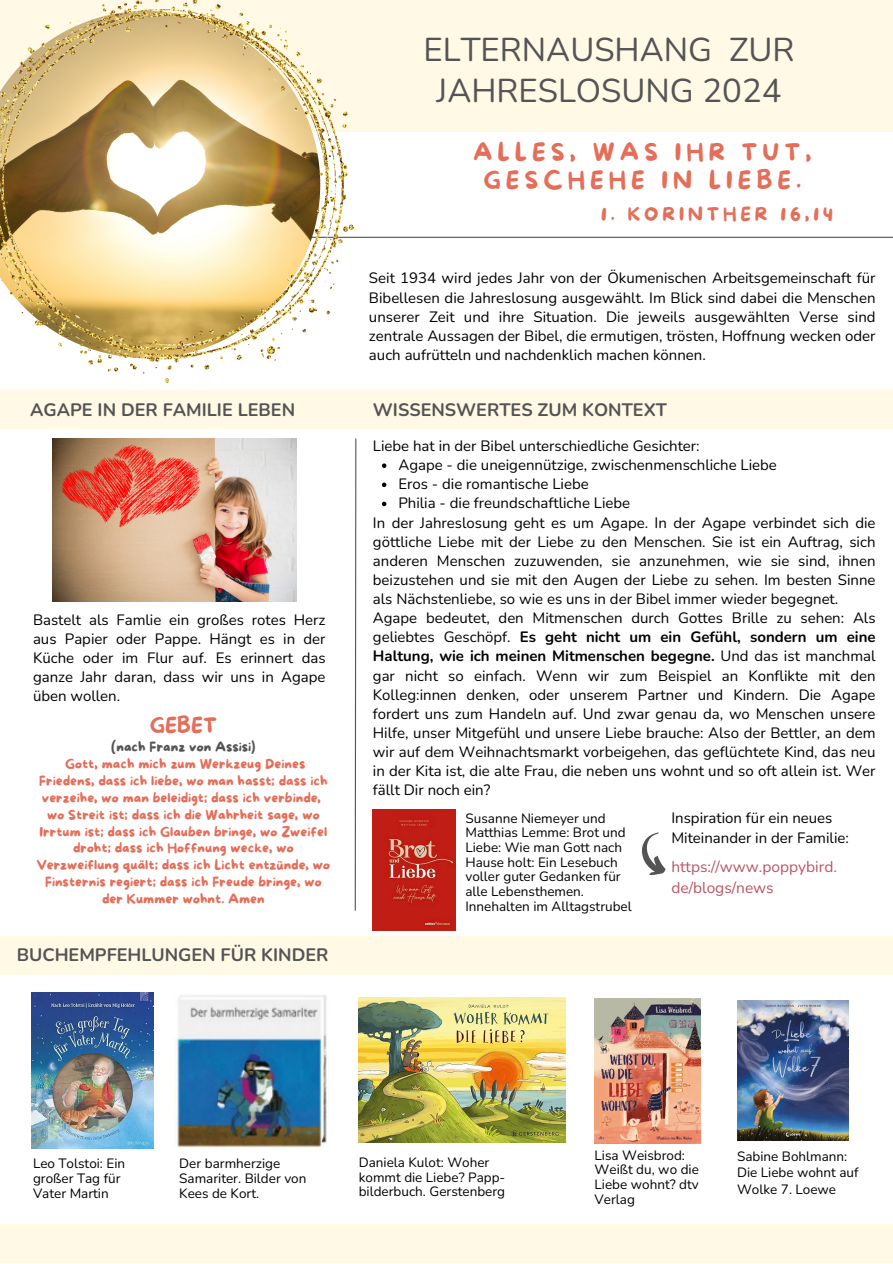
<style>
.page{position:relative;width:893px;height:1264px;background:#fff}
.page>*{position:absolute;margin:0;border:0;box-sizing:border-box;transform-origin:0 0}
.t1{font:33px/40.5px "Nunito";color:#545454;text-align:center}
.t2{font:24px/27.9px "More Sugar";letter-spacing:.205em;color:#e46e59;text-align:center}
.t3{font:21px "More Sugar";color:#e46e59}
.t4{font:18.6px "More Sugar";letter-spacing:.205em;color:#e46e59}
.t5{font:700 18px "Nunito";color:#545454}
.t6{font:15.45px/21.3px "Nunito";color:#ba5561}
.t7{font:15px/19px "Nunito";color:#000;text-align:justify}
.t8{font:13.5px/14.5px "Nunito";color:#000}
.t9{font:13.5px/16.8px "More Sugar";color:#e46e59;text-align:center}
.t10{font:13.5px "More Sugar";color:#545454}
.s1{font-weight:700}
</style>
<div class="page">
<hr style="left:0;top:237px;width:892px;height:1px;background:#545454">
<div style="left:0;top:0;width:892px;height:131px;background:#fff9e5"></div>
<img style="left:0;top:0;width:353px;height:382px">
<div style="left:0;top:1224px;width:892px;height:38px;background:#fff9e5"></div>
<div style="left:0;top:390px;width:892px;height:39px;background:#fff9e5"></div>
<div style="left:0;top:935px;width:892px;height:39px;background:#fff9e5"></div>
<img style="left:53px;top:438px;width:244px;height:163px">
<svg style="left:354px;top:438px;width:3px;height:473px"></svg>
<img style="left:373px;top:809px;width:82px;height:121px">
<img style="left:32px;top:992px;width:121px;height:156px">
<img style="left:175px;top:995px;width:152px;height:153px">
<img style="left:594px;top:998px;width:106px;height:145px">
<img style="left:359px;top:997px;width:206px;height:145px">
<img style="left:737px;top:1000px;width:111px;height:140px">
<svg style="left:642px;top:832px;width:24px;height:43px"></svg>
<svg style="left:382px;top:463px;width:4px;height:5px"></svg>
<svg style="left:382px;top:482px;width:4px;height:5px"></svg>
<svg style="left:382px;top:501px;width:4px;height:5px"></svg>
<p class="t1" style="left:423px;top:30px;width:372px">ELTERNAUSHANG ZUR<br>JAHRESLOSUNG 2024</p>
<p class="t2" style="left:473px;top:139px;width:340px">ALLES, WAS IHR TUT,<br>GESCHEHE IN LIEBE.</p>
<p class="t4" style="left:601px;top:204px;width:233px">1. KORINTHER 16,14</p>
<p class="t7" style="left:369px;top:269px;width:508px">Seit 1934 wird jedes Jahr von der Ökumenischen Arbeitsgemeinschaft für Bibellesen die Jahreslosung ausgewählt. Im Blick sind dabei die Menschen unserer Zeit und ihre Situation. Die jeweils ausgewählten Verse sind zentrale Aussagen der Bibel, die ermutigen, trösten, Hoffnung wecken oder auch aufrütteln und nachdenklich machen können.</p>
<p class="t5" style="left:30px;top:397px;width:266px">AGAPE IN DER FAMILIE LEBEN</p>
<p class="t5" style="left:373px;top:397px;width:295px">WISSENSWERTES ZUM KONTEXT</p>
<p class="t7" style="left:33px;top:610px;width:294px">Bastelt als Famlie ein großes rotes Herz aus Papier oder Pappe. Hängt es in der Küche oder im Flur auf. Es erinnert das ganze Jahr daran, dass wir uns in Agape üben wollen.</p>
<p class="t3" style="left:150px;top:713px;width:69px">GEBET</p>
<p class="t10" style="left:111px;top:739px;width:146px">(nach Franz von Assisi)</p>
<p class="t9" style="left:39px;top:756px;width:290px">Gott, mach mich zum Werkzeug Deines<br>Friedens, dass ich liebe, wo man hasst; dass ich verzeihe, wo man beleidigt; dass ich verbinde,</p>
<p class="t9" style="left:37px;top:806px;width:295px">wo Streit ist; dass ich die Wahrheit sage, wo Irrtum ist; dass ich Glauben bringe, wo Zweifel droht; dass ich Hoffnung wecke, wo Verzweiflung quält; dass ich Licht entzünde, wo Finsternis regiert; dass ich Freude bringe, wo der Kummer wohnt. Amen</p>
<p class="t5" style="left:17px;top:942px;width:313px">BUCHEMPFEHLUNGEN FÜR KINDER</p>
<p class="t7" style="left:373px;top:436px;width:328px">Liebe hat in der Bibel unterschiedliche Gesichter:</p>
<p class="t7" style="left:398px;top:456px;width:380px">Agape - die uneigennützige, zwischenmenschliche Liebe</p>
<p class="t7" style="left:398px;top:475px;width:192px">Eros - die romantische Liebe</p>
<p class="t7" style="left:398px;top:494px;width:233px">Philia - die freundschaftliche Liebe</p>
<p class="t7" style="left:373px;top:513px;width:504px">In der Jahreslosung geht es um Agape. In der Agape verbindet sich die göttliche Liebe mit der Liebe zu den Menschen. Sie ist ein Auftrag, sich anderen Menschen zuzuwenden, sie anzunehmen, wie sie sind, ihnen beizustehen und sie mit den Augen der Liebe zu sehen. Im besten Sinne als Nächstenliebe, so wie es uns in der Bibel immer wieder begegnet.</p>
<p class="t7" style="left:373px;top:608px;width:504px">Agape bedeutet, den Mitmenschen durch Gottes Brille zu sehen: Als geliebtes Geschöpf. <span class="s1">Es geht nicht um ein Gefühl, sondern um eine Haltung, wie ich meinen Mitmenschen begegne.</span> Und das ist manchmal gar nicht so einfach. Wenn wir zum Beispiel an Konflikte mit den Kolleg:innen denken, oder unserem Partner und Kindern. Die Agape fordert uns zum Handeln auf. Und zwar genau da, wo Menschen unsere Hilfe, unser Mitgefühl und unsere Liebe brauche: Also der Bettler, an dem wir auf dem Weihnachtsmarkt vorbeigehen, das geflüchtete Kind, das neu in der Kita ist, die alte Frau, die neben uns wohnt und so oft allein ist. Wer fällt Dir noch ein?</p>
<p class="t8" style="left:465px;top:811px;width:168px">Susanne Niemeyer und<br>Matthias Lemme: Brot und<br>Liebe: Wie man Gott nach<br>Hause holt: Ein Lesebuch voller guter Gedanken für alle Lebensthemen.<br>Innehalten im Alltagstrubel</p>
<p class="t7" style="left:671px;top:807px;width:179px;line-height:20.2px">Inspiration für ein neues<br>Miteinander in der Familie:</p>
<p class="t6" style="left:671px;top:856px;width:167px">https://www.poppybird. de/blogs/news</p>
<p class="t8" style="left:33px;top:1156px;width:94px">Leo Tolstoi: Ein großer Tag für<br>Vater Martin</p>
<p class="t8" style="left:594px;top:1147px;width:106px">Lisa Weisbrod:<br>Weißt du, wo die<br>Liebe wohnt? dtv<br>Verlag</p>
<p class="t8" style="left:179px;top:1156px;width:129px">Der barmherzige<br>Samariter. Bilder von<br>Kees de Kort.</p>
<p class="t8" style="left:359px;top:1155px;width:148px">Daniela Kulot: Woher kommt die Liebe? Papp&shy;bilderbuch. Gerstenberg</p>
<p class="t8" style="left:737px;top:1147px;width:123px;line-height:16.8px">Sabine Bohlmann:<br>Die Liebe wohnt auf<br>Wolke 7. Loewe</p>
</div>
